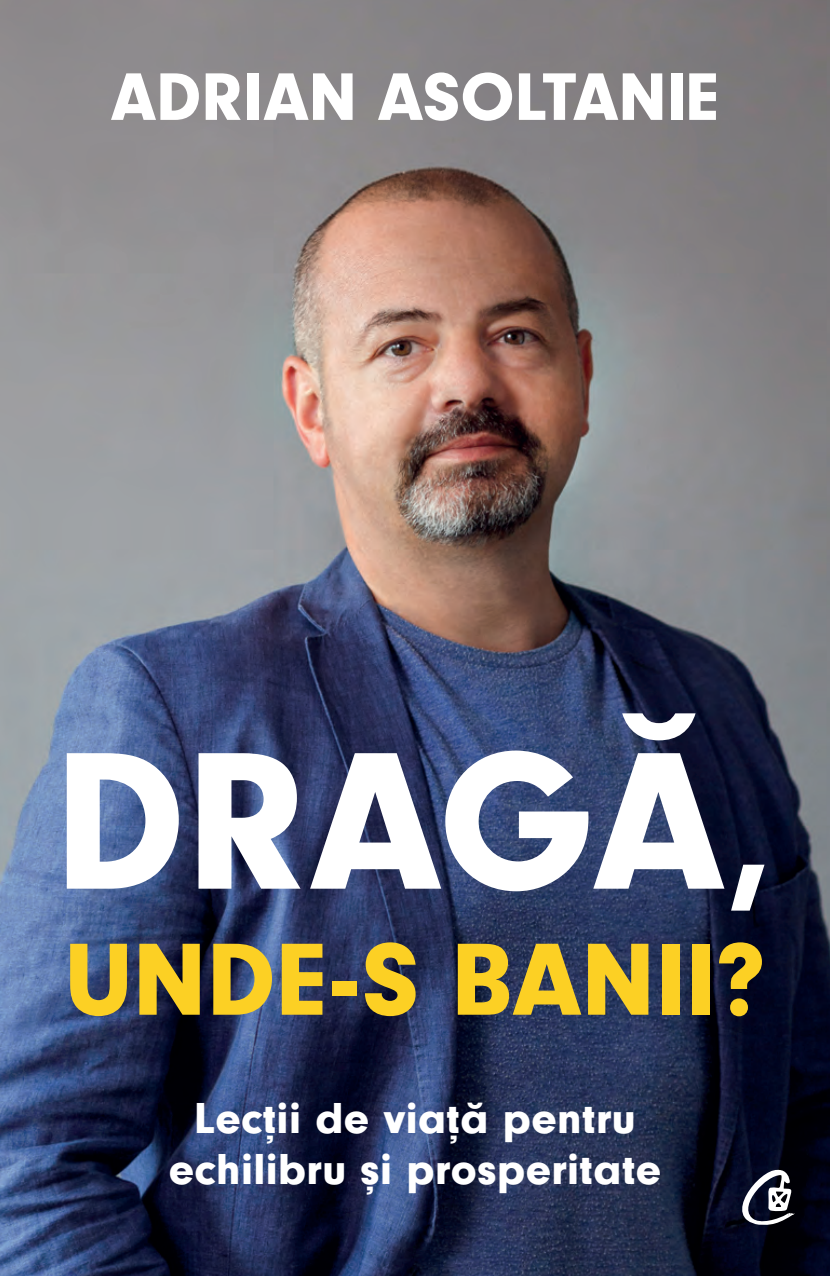
<style>
.page{position:relative;width:830px;height:1276px;background:#fff}
.page>*{position:absolute;margin:0;border:0;box-sizing:border-box;transform-origin:0 0}
.t1{font:900 203.17px "Neuzeit Gro";color:#fff}
.t2{font:900 106.42px "Neuzeit Gro";color:#fcd024}
.t3{font:900 69.75px "Neuzeit Gro";color:#fff}
.t4{font:900 45px/51.8px "Neuzeit Gro";letter-spacing:.01em;color:#fff;text-align:center}
.s1{font-family:"Avenir";font-weight:800;font-size:174.15px}
</style>
<div class="page">
<img style="left:0;top:0;width:829px;height:1276px">
<svg style="left:719px;top:1169px;width:75px;height:58px"></svg>
<h3 class="t3" style="left:111px;top:57px;width:609px">ADRIAN ASOLTANIE</h3>
<h1 class="t1" style="left:54px;top:706px;width:723px">DRAGĂ<span class="s1">,</span></h1>
<h2 class="t2" style="left:64px;top:919px;width:702px">UNDE-S BANII?</h2>
<p class="t4" style="left:169px;top:1092px;width:493px">Lecții de viață pentru echilibru și prosperitate</p>
</div>
